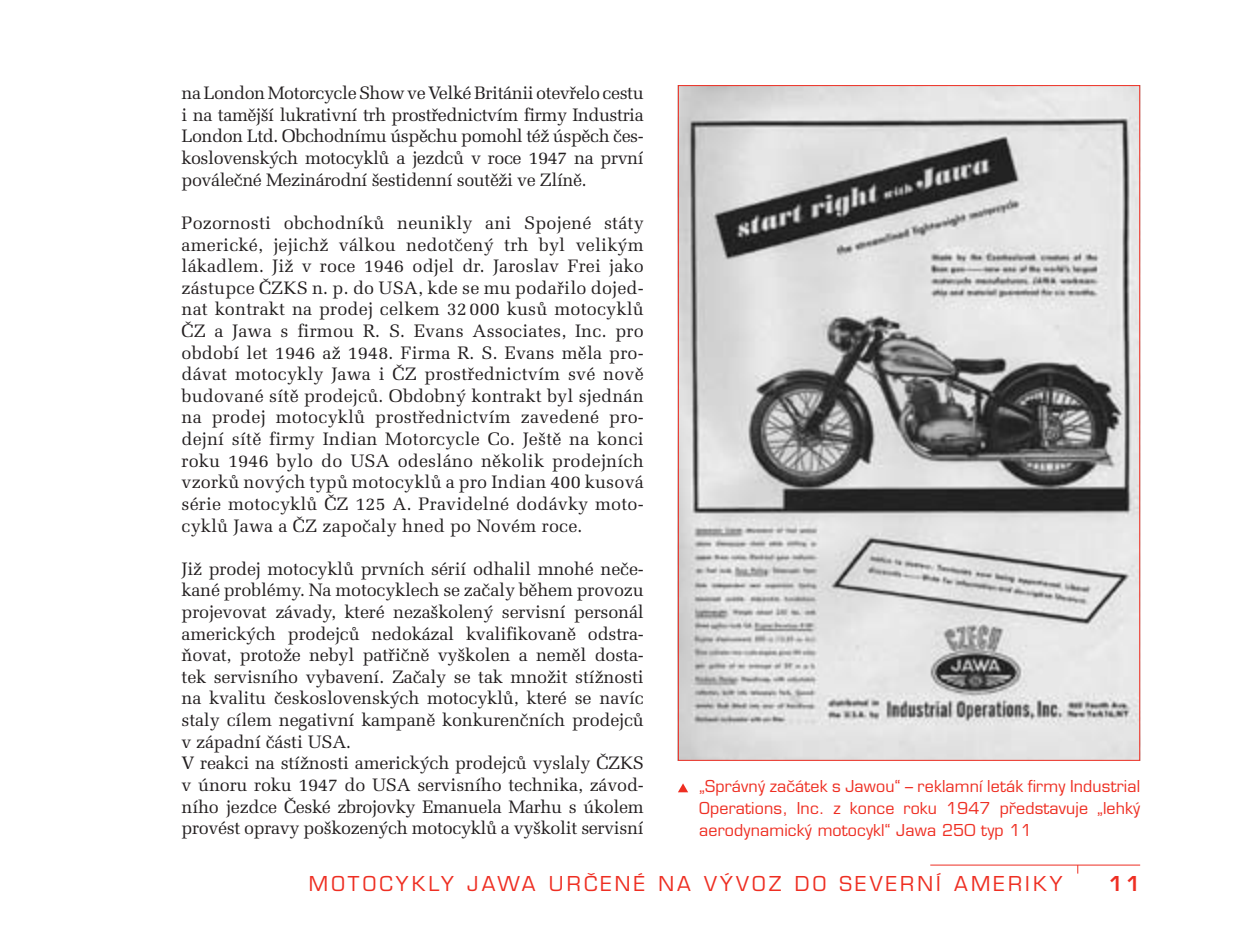
<style>
.page{position:relative;width:1248px;height:936px;background:#fff}
.page>*{position:absolute;margin:0;border:0;box-sizing:border-box;transform-origin:0 0}
.t1{font:20px "Eurostile CE";letter-spacing:.16em;color:#ee2e22}
.t2{font:600 20px "Eurostile CE";color:#ee2e22}
.t3{font:18px/21.6px "Melior CE";letter-spacing:-.01em;color:#231f20;text-align:justify}
.t4{font:16px/21.6px "Eurostile CE";letter-spacing:.01em;color:#ee2e22;text-align:justify}
</style>
<div class="page">
<hr style="left:930px;top:864px;width:209px;height:1px;background:#ee2e22">
<img style="left:679px;top:87px;width:459px;height:671px">
<svg style="left:678px;top:783px;width:10px;height:9px"></svg>
<p class="t3" style="left:181px;top:83px;width:464px">na London Motorcycle Show ve Velké Británii otevřelo cestu i na tamější lukrativní trh prostřednictvím firmy Industria London Ltd. Obchodnímu úspěchu pomohl též úspěch čes&shy;koslovenských motocyklů a jezdců v roce 1947 na první poválečné Mezinárodní šestidenní soutěži ve Zlíně.</p>
<p class="t3" style="left:181px;top:212px;width:464px">Pozornosti obchodníků neunikly ani Spojené státy americké, jejichž válkou nedotčený trh byl velikým lákadlem. Již v roce 1946 odjel dr. Jaroslav Frei jako zástupce ČZKS n. p. do USA, kde se mu podařilo dojed&shy;nat kontrakt na prodej celkem 32 000 kusů motocyklů ČZ a Jawa s firmou R. S. Evans Associates, Inc. pro období let 1946 až 1948. Firma R. S. Evans měla pro&shy;dávat motocykly Jawa i ČZ prostřednictvím své nově budované sítě prodejců. Obdobný kontrakt byl sjednán na prodej motocyklů prostřednictvím zavedené pro&shy;dejní sítě firmy Indian Motorcycle Co. Ještě na konci roku 1946 bylo do USA odesláno několik prodejních vzorků nových typů motocyklů a pro Indian 400 kusová série motocyklů ČZ 125 A. Pravidelné dodávky moto&shy;cyklů Jawa a ČZ započaly hned po Novém roce.</p>
<p class="t3" style="left:181px;top:558px;width:464px;text-align:left">Již prodej motocyklů prvních sérií odhalil mnohé neče&shy;kané problémy. Na motocyklech se začaly během provozu projevovat závady, které nezaškolený servisní personál amerických prodejců nedokázal kvalifikovaně odstra&shy;ňovat, protože nebyl patřičně vyškolen a neměl dosta&shy;tek servisního vybavení. Začaly se tak množit stížnosti na kvalitu československých motocyklů, které se navíc staly cílem negativní kampaně konkurenčních prodejců v západní části USA.<br>V reakci na stížnosti amerických prodejců vyslaly ČZKS v únoru roku 1947 do USA servisního technika, závod&shy;ního jezdce České zbrojovky Emanuela Marhu s úkolem provést opravy poškozených motocyklů a vyškolit servisní</p>
<p class="t4" style="left:699px;top:776px;width:442px">„Správný začátek s Jawou“ – reklamní leták firmy Industrial Operations, Inc. z konce roku 1947 představuje „lehký aerodynamický motocykl“ Jawa 250 typ 11</p>
<p class="t1" style="left:309px;top:872px;width:39px">Motoc</p>
<p class="t1" style="left:396px;top:872px;width:104px">ykly Jawaurčen</p>
<p class="t1" style="left:633px;top:872px;width:30px">énav</p>
<p class="t1" style="left:720px;top:872px;width:31px">ývozdo</p>
<p class="t1" style="left:839px;top:872px;width:32px">Severn</p>
<p class="t1" style="left:936px;top:872px;width:51px">í Amerik</p>
<p class="t1" style="left:1049px;top:872px;width:14px">y</p>
<p class="t2" style="left:1108px;top:871px;width:33px">11</p>
</div>
